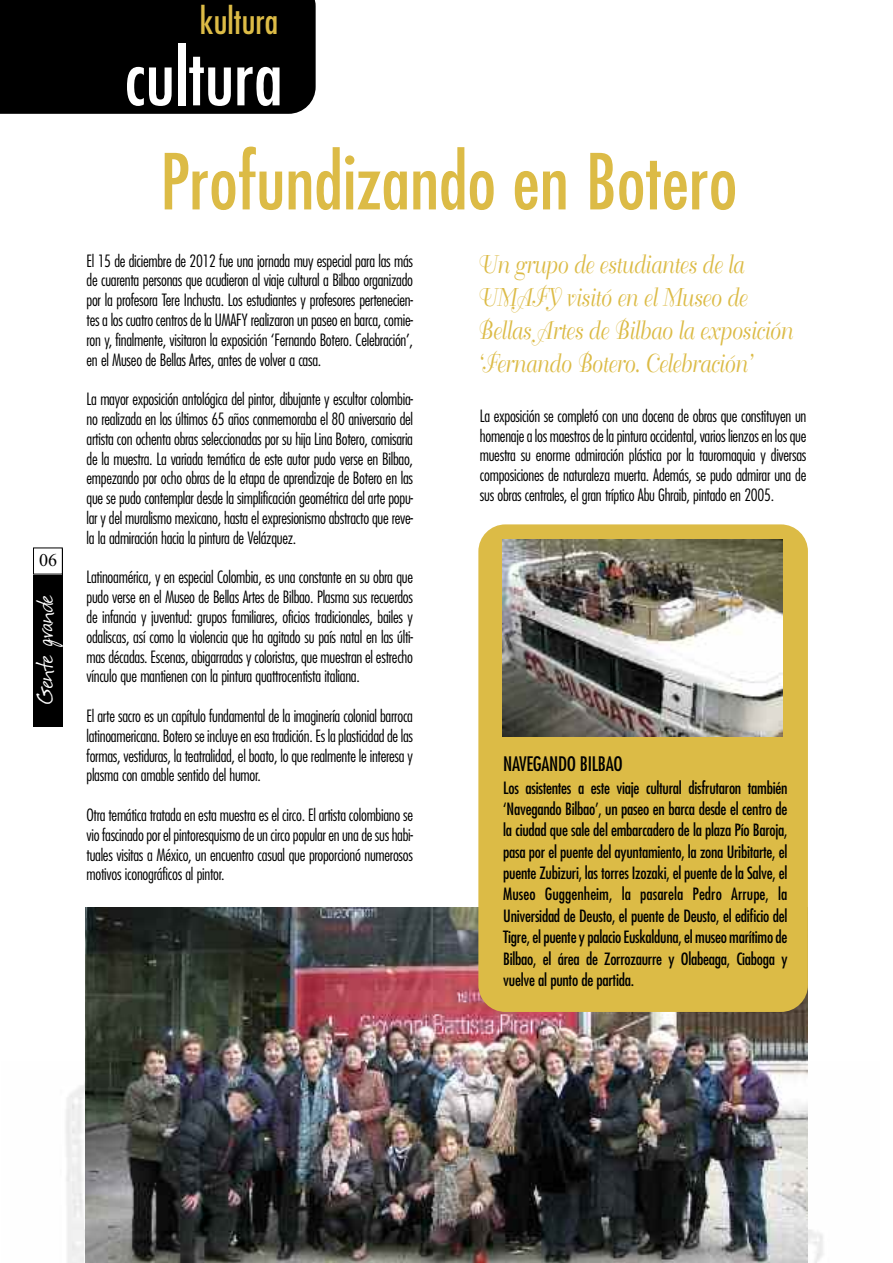
<style>
.page{position:relative;width:893px;height:1263px;background:#fff}
.page>*{position:absolute;margin:0;border:0;box-sizing:border-box;transform-origin:0 0}
.t1{font:condensed 75px "Futura";color:#dcbb46}
.t2{font:condensed 75px "Futura";color:#fff}
.t3{font:condensed 35.25px "Futura";color:#dcbb46}
.t4{font:25.5px/33px "Bellevue";color:#dcbb46;scale:.8 1}
.t5{font:22.5px "Festus";color:#fff}
.t6{font:condensed 19.5px "Futura";letter-spacing:-.015em;color:#000}
.t7{font:18px "Times New Roman";color:#000}
.t8{font:300 condensed 16.5px/19.8px "Futura";letter-spacing:-.015em;color:#000;text-align:justify}
.t9{font:condensed 16.5px/21.3px "Futura";letter-spacing:-.015em;color:#000;text-align:justify}
</style>
<div class="page">
<div style="left:33px;top:549px;width:30px;height:178px;background:#000"></div>
<div style="left:34px;top:548px;width:28px;height:26px;background:#fff"></div>
<div style="left:33px;top:548px;width:30px;height:26px;border:1px solid #000"></div>
<div style="left:0;top:0;width:316px;height:114px;background:#000"></div>
<img style="left:85px;top:907px;width:723px;height:356px">
<div style="left:478px;top:524px;width:330px;height:488px;background:#dcbb46;border-radius:27px"></div>
<img style="left:502px;top:539px;width:280px;height:198px">
<p class="t7" style="left:39px;top:550px;width:20px">06</p>
<h3 class="t5" style="left:31px;top:704px;width:111px;rotate:-90deg">Gente grande</h3>
<h2 class="t3" style="left:200px;top:5px;width:80px">kultura</h2>
<h1 class="t2" style="left:125px;top:43px;width:159px">cultura</h1>
<h1 class="t1" style="left:160px;top:147px;width:578px">Profundizando en Botero</h1>
<p class="t8" style="left:87px;top:252px;width:328px">El 15 de diciembre de 2012 fue una jornada muy especial para las más de cuarenta personas que acudieron al viaje cultural a Bilbao organizado por la profesora Tere Inchusta. Los estudiantes y profesores pertenecien&shy;tes a los cuatro centros de la UMAFY realizaron un paseo en barca, comie&shy;ron y, finalmente, visitaron la exposición ‘Fernando Botero. Celebración’, en el Museo de Bellas Artes, antes de volver a casa.</p>
<p class="t8" style="left:87px;top:390px;width:328px">La mayor exposición antológica del pintor, dibujante y escultor colombia&shy;no realizada en los últimos 65 años conmemoraba el 80 aniversario del artista con ochenta obras seleccionadas por su hija Lina Botero, comisaria de la muestra. La variada temática de este autor pudo verse en Bilbao, empezando por ocho obras de la etapa de aprendizaje de Botero en las que se pudo contemplar desde la simplificación geométrica del arte popu&shy;lar y del muralismo mexicano, hasta el expresionismo abstracto que reve&shy;la la admiración hacia la pintura de Velázquez.</p>
<p class="t8" style="left:87px;top:568px;width:328px">Latinoamérica, y en especial Colombia, es una constante en su obra que pudo verse en el Museo de Bellas Artes de Bilbao. Plasma sus recuerdos de infancia y juventud: grupos familiares, oficios tradicionales, bailes y odaliscas, así como la violencia que ha agitado su país natal en las últi&shy;mas décadas. Escenas, abigarradas y coloristas, que muestran el estrecho vínculo que mantienen con la pintura quattrocentista italiana.</p>
<p class="t8" style="left:87px;top:707px;width:328px">El arte sacro es un capítulo fundamental de la imaginería colonial barroca latinoamericana. Botero se incluye en esa tradición. Es la plasticidad de las formas, vestiduras, la teatralidad, el boato, lo que realmente le interesa y plasma con amable sentido del humor.</p>
<p class="t8" style="left:87px;top:806px;width:328px">Otra temática tratada en esta muestra es el circo. El artista colombiano se vio fascinado por el pintoresquismo de un circo popular en una de sus habi&shy;tuales visitas a México, un encuentro casual que proporcionó numerosos motivos iconográficos al pintor.</p>
<h3 class="t4" style="left:477px;top:250px;width:395px">Un grupo de estudiantes de la<br>UMAFY visitó en el Museo de<br>Bellas Artes de Bilbao la exposición ‘Fernando Botero. Celebración’</h3>
<p class="t8" style="left:480px;top:407px;width:328px">La exposición se completó con una docena de obras que constituyen un homenaje a los maestros de la pintura occidental, varios lienzos en los que muestra su enorme admiración plástica por la tauromaquia y diversas composiciones de naturaleza muerta. Además, se pudo admirar una de sus obras centrales, el gran tríptico Abu Ghraib, pintado en 2005.</p>
<p class="t6" style="left:503px;top:755px;width:121px">NAVEGANDO BILBAO</p>
<p class="t9" style="left:503px;top:778px;width:286px">Los asistentes a este viaje cultural disfrutaron también ‘Navegando Bilbao’, un paseo en barca desde el centro de la ciudad que sale del embarcadero de la plaza Pío Baroja, pasa por el puente del ayuntamiento, la zona Uribitarte, el puente Zubizuri, las torres Izozaki, el puente de la Salve, el Museo Guggenheim, la pasarela Pedro Arrupe, la Universidad de Deusto, el puente de Deusto, el edificio del Tigre, el puente y palacio Euskalduna, el museo marítimo de Bilbao, el área de Zorrozaurre y Olabeaga, Ciaboga y vuelve al punto de partida.</p>
</div>
